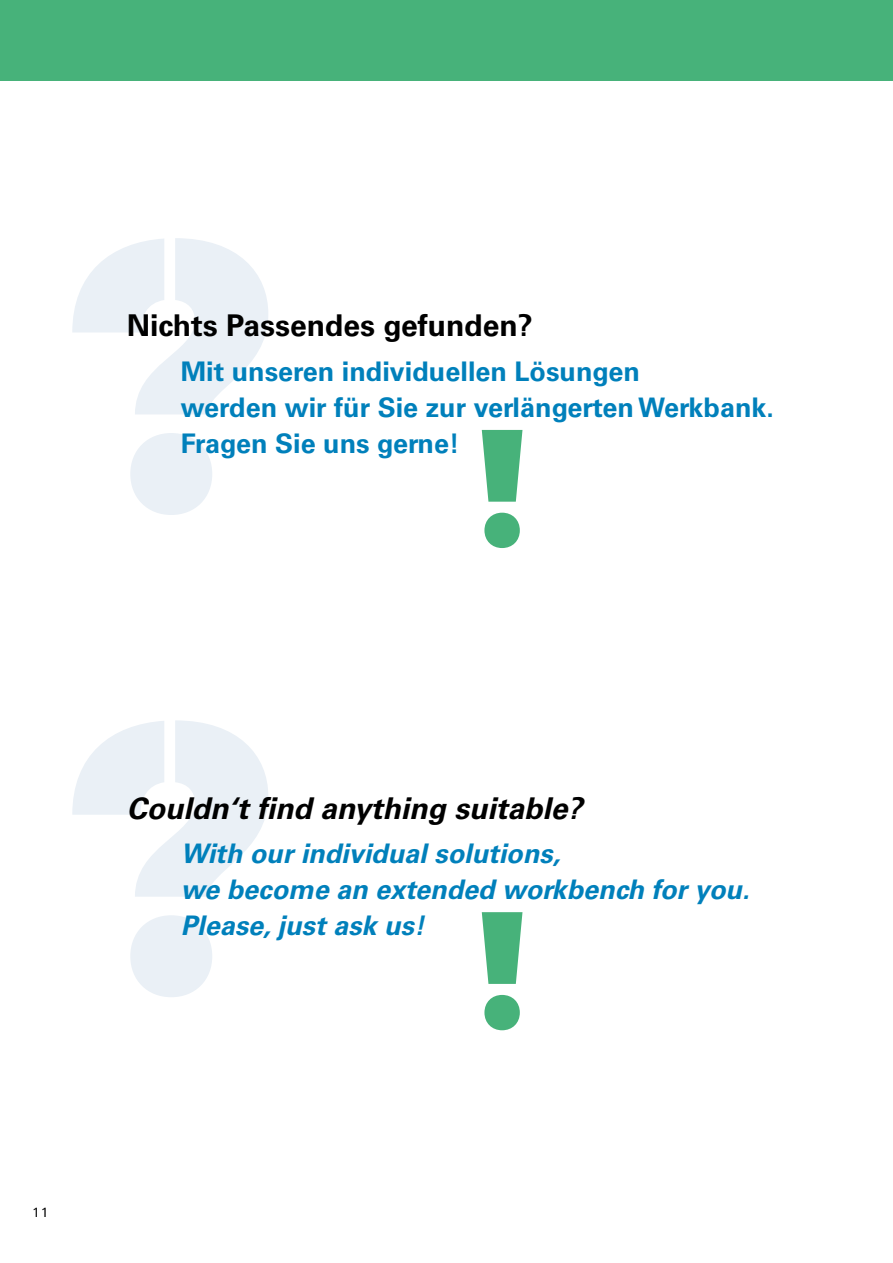
<style>
.page{position:relative;width:893px;height:1263px;background:#fff}
.page>*{position:absolute;margin:0;border:0;box-sizing:border-box;transform-origin:0 0}
.t1{font:italic 700 30px "Univers LT Pro 65";color:#000}
.t2{font:700 30px "Univers LT Pro 65";color:#000}
.t3{font:700 27px/36px "Univers LT Pro 65";color:#0080bb}
.t4{font:italic 700 27px/36px "Univers LT Pro 65";color:#0080bb}
.t5{font:500 13.5px "Univers";color:#000}
</style>
<div class="page">
<div style="left:0;top:0;width:893px;height:81px;background:#47b27a"></div>
<svg style="left:72px;top:238px;width:196px;height:277px"></svg>
<svg style="left:72px;top:720px;width:196px;height:277px"></svg>
<svg style="left:482px;top:430px;width:40px;height:118px"></svg>
<svg style="left:482px;top:912px;width:40px;height:118px"></svg>
<p class="t2" style="left:127px;top:305px;width:407px">Nichts Passendes gefunden?</p>
<p class="t3" style="left:181px;top:352px;width:595px">Mit unseren individuellen Lösungen<br>werden wir für Sie zur verlängerten Werkbank.<br>Fragen Sie uns gerne!</p>
<p class="t1" style="left:127px;top:787px;width:457px">Couldn‘t find anything suitable?</p>
<p class="t4" style="left:181px;top:834px;width:570px">With our individual solutions,<br>we become an extended workbench for you.<br>Please, just ask us!</p>
<p class="t5" style="left:32px;top:1204px;width:18px">11</p>
</div>
